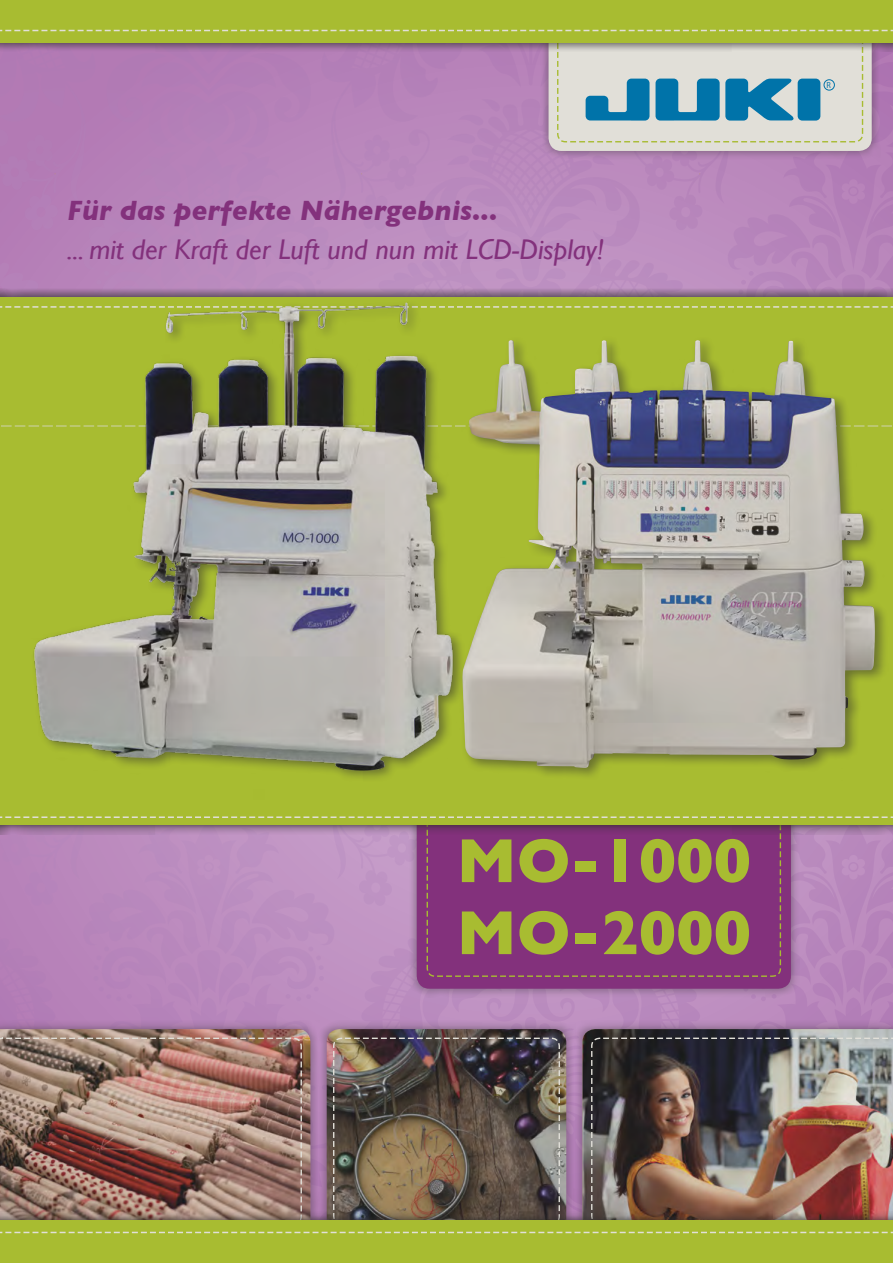
<style>
.page{position:relative;width:893px;height:1263px;background:#fff}
.page>*{position:absolute;margin:0;border:0;box-sizing:border-box;transform-origin:0 0}
.t1{font:700 63px/72px "Gill Sans";color:#a8bc31}
.t2{font:italic 28.5px "Gill Sans";color:#83317c}
.t3{font:italic 700 28.5px "Gill Sans";color:#83317c}
.t4{font:8.85px "Helvetica";color:#0073a9;scale:.93 1}
</style>
<div class="page">
<img style="left:0;top:0;width:893px;height:1263px">
<div style="left:459px;top:335px;width:430px;height:446px;background:#2f2d2c;opacity:.5"></div>
<img style="left:487px;top:340px;width:388px;height:428px">
<img style="left:1px;top:272px;width:486px;height:527px">
<p class="t3" style="left:67px;top:194px;width:432px">Für das perfekte Nähergebnis...</p>
<p class="t2" style="left:67px;top:233px;width:538px">... mit der Kraft der Luft und nun mit LCD-Display!</p>
<p class="t4" style="left:826px;top:81px;width:6px">R</p>
<h1 class="t1" style="left:456px;top:824px;width:296px">MO-1000<br>MO-2000</h1>
</div>
